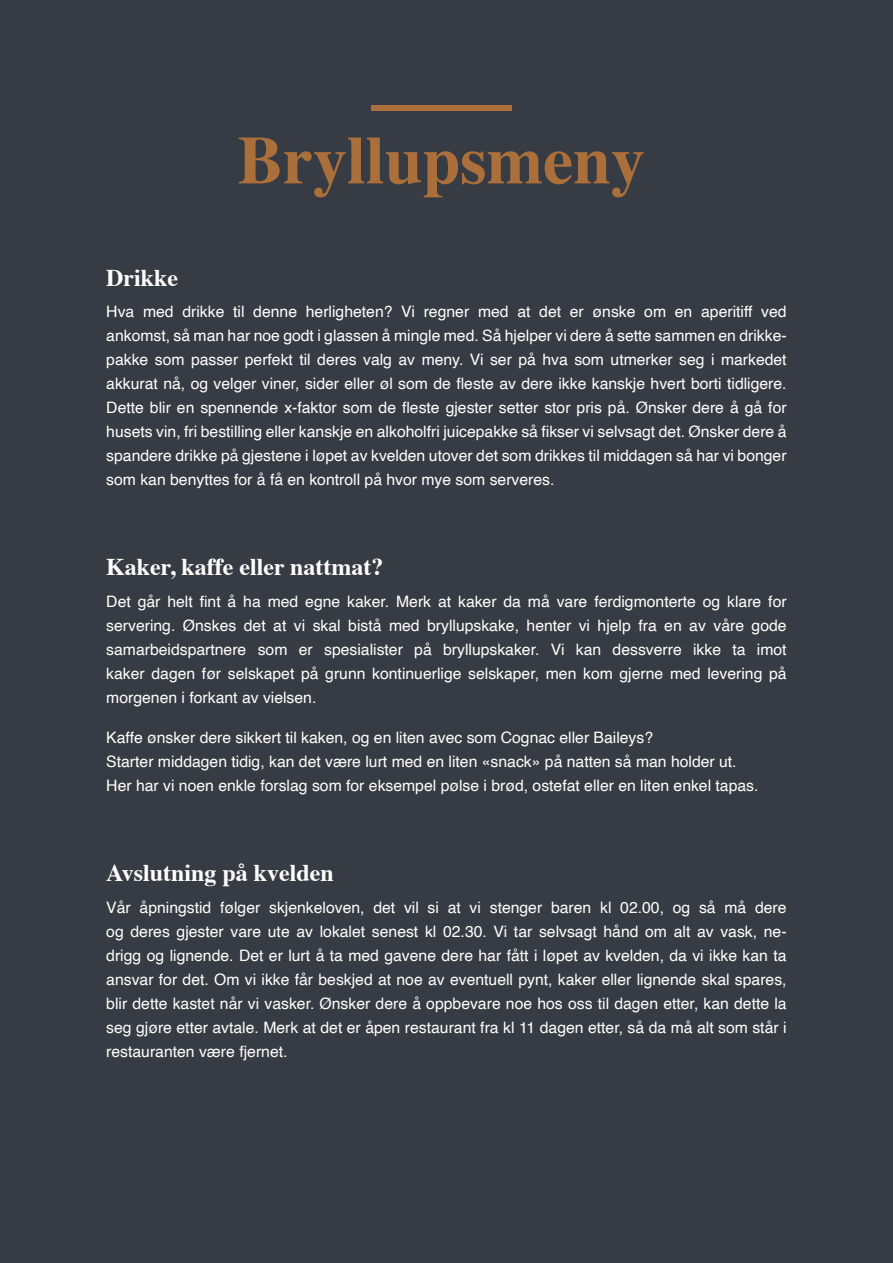
<style>
.page{position:relative;width:893px;height:1263px;background:#373b43}
.page>*{position:absolute;margin:0;border:0;box-sizing:border-box;transform-origin:0 0}
.t1{font:700 67.8px "Times";color:#aa6f3a}
.t2{font:700 24px "Times";color:#fff}
.t3{font:15.75px/24px "Helvetica";color:#fff;text-align:justify}
</style>
<div class="page">
<div style="left:371px;top:105px;width:140px;height:5px;background:#aa6f3a"></div>
<h1 class="t1" style="left:238px;top:96px;width:409px">Bryllupsmeny</h1>
<h2 class="t2" style="left:106px;top:255px;width:74px">Drikke</h2>
<p class="t3" style="left:106px;top:300px;width:682px">Hva med drikke til denne herligheten? Vi regner med at det er ønske om en aperitiff ved ankomst, så man har noe godt i glassen å mingle med. Så hjelper vi dere å sette sammen en drikke&shy;pakke som passer perfekt til deres valg av meny. Vi ser på hva som utmerker seg i markedet akkurat nå, og velger viner, sider eller øl som de fleste av dere ikke kanskje hvert borti tidligere.<br>Dette blir en spennende x-faktor som de fleste gjester setter stor pris på. Ønsker dere å gå for husets vin, fri bestilling eller kanskje en alkoholfri juicepakke så fikser vi selvsagt det. Ønsker dere å spandere drikke på gjestene i løpet av kvelden utover det som drikkes til middagen så har vi bonger som kan benyttes for å få en kontroll på hvor mye som serveres.</p>
<h2 class="t2" style="left:106px;top:544px;width:279px">Kaker, kaffe eller nattmat?</h2>
<p class="t3" style="left:106px;top:590px;width:682px">Det går helt fint å ha med egne kaker. Merk at kaker da må vare ferdigmonterte og klare for servering. Ønskes det at vi skal bistå med bryllupskake, henter vi hjelp fra en av våre gode samarbeidspartnere som er spesialister på bryllupskaker. Vi kan dessverre ikke ta imot kaker dagen før selskapet på grunn kontinuerlige selskaper, men kom gjerne med levering på morgenen i forkant av vielsen.</p>
<p class="t3" style="left:106px;top:726px;width:654px;text-align:left">Kaffe ønsker dere sikkert til kaken, og en liten avec som Cognac eller Baileys?<br>Starter middagen tidig, kan det være lurt med en liten «snack» på natten så man holder ut.<br>Her har vi noen enkle forslag som for eksempel pølse i brød, ostefat eller en liten enkel tapas.</p>
<h2 class="t2" style="left:106px;top:850px;width:229px">Avslutning på kvelden</h2>
<p class="t3" style="left:106px;top:896px;width:682px">Vår åpningstid følger skjenkeloven, det vil si at vi stenger baren kl 02.00, og så må dere og deres gjester vare ute av lokalet senest kl 02.30. Vi tar selvsagt hånd om alt av vask, ne&shy;drigg og lignende. Det er lurt å ta med gavene dere har fått i løpet av kvelden, da vi ikke kan ta ansvar for det. Om vi ikke får beskjed at noe av eventuell pynt, kaker eller lignende skal spares, blir dette kastet når vi vasker. Ønsker dere å oppbevare noe hos oss til dagen etter, kan dette la seg gjøre etter avtale. Merk at det er åpen restaurant fra kl 11 dagen etter, så da må alt som står i restauranten være fjernet.</p>
</div>
